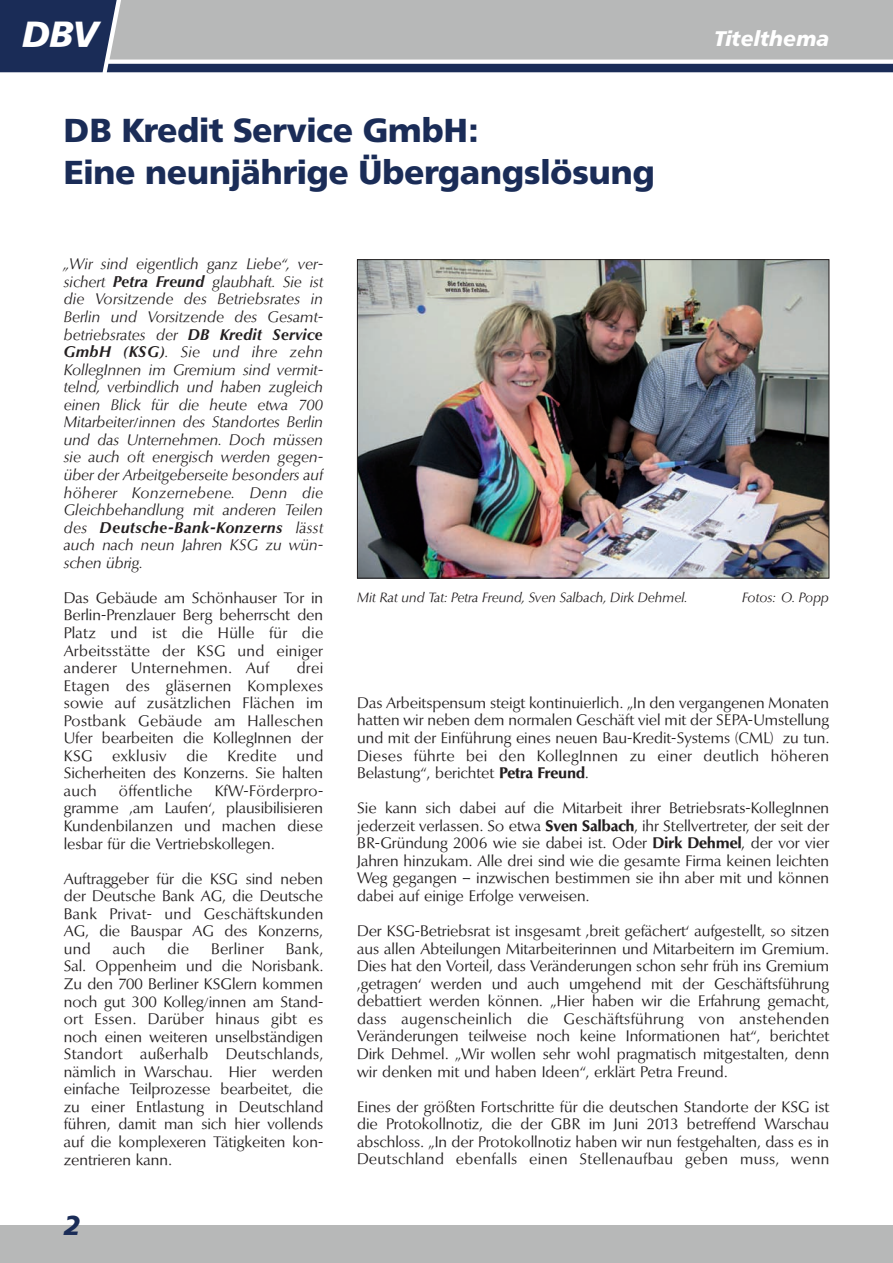
<style>
.page{position:relative;width:893px;height:1263px;background:#fff}
.page>*{position:absolute;margin:0;border:0;box-sizing:border-box;transform-origin:0 0}
.t1{font:italic 900 36px "Frutiger BQ";color:#fff}
.t2{font:900 33px/42px "Frutiger BQ";color:#1a2c57}
.t3{font:italic 900 27px "Frutiger BQ";color:#1a2c57}
.t4{font:italic 900 21px "Frutiger BQ";color:#fff}
.t5{font:15.3px/17.5px "Optima BQ";color:#231f20;text-align:justify}
.t6{font:italic 15.3px/17.5px "Optima BQ";color:#231f20;text-align:justify}
.t7{font:15.3px "Optima BQ";letter-spacing:.02em;color:#231f20}
.t8{font:italic 13.5px "Optima BQ";color:#231f20}
.s1{font-weight:700}
</style>
<div class="page">
<svg style="left:0;top:0;width:893px;height:72px;background:#425174"></svg>
<div style="left:110px;top:0;width:783px;height:60px;background:#b7b8b8"></div>
<div style="left:0;top:1225px;width:893px;height:38px;background:#b7b8b8"></div>
<img style="left:359px;top:261px;width:468px;height:315px">
<div style="left:357px;top:259px;width:472px;height:319px;border:1px solid #231f20"></div>
<p class="t1" style="left:22px;top:14px;width:77px">DBV</p>
<p class="t4" style="left:714px;top:28px;width:117px">Titelthema</p>
<p class="t2" style="left:64px;top:110px;width:593px">DB Kredit Service GmbH:<br>Eine neunjährige Übergangslösung</p>
<p class="t6" style="left:64px;top:256px;width:261px">„Wir sind eigentlich ganz Liebe“, ver&shy;sichert <span class="s1">Petra Freund</span> glaubhaft. Sie ist die Vorsitzende des Betriebsrates in Berlin und Vorsitzende des Gesamt&shy;betriebsrates der <span class="s1">DB Kredit Service GmbH (KSG)</span>. Sie und ihre zehn KollegInnen im Gremium sind vermit&shy;telnd, verbindlich und haben zugleich einen Blick für die heute etwa 700<br>Mitarbeiter/innen des Standortes Berlin und das Unternehmen. Doch müssen sie auch oft energisch werden gegen&shy;über der Arbeitgeberseite besonders auf höherer Konzernebene. Denn die Gleichbehandlung mit anderen Teilen des <span class="s1">Deutsche-Bank-Konzerns</span> lässt auch nach neun Jahren KSG zu wün&shy;schen übrig.</p>
<p class="t5" style="left:64px;top:590px;width:261px">Das Gebäude am Schönhauser Tor in Berlin-Prenzlauer Berg beherrscht den Platz und ist die Hülle für die Arbeitsstätte der KSG und einiger anderer Unternehmen. Auf</p>
<p class="t5" style="left:64px;top:660px;width:261px;text-indent:233px">drei Etagen des gläsernen Komplexes sowie auf zusätzlichen Flächen im Postbank Gebäude am Halleschen Ufer bearbeiten die KollegInnen der KSG</p>
<p class="t7" style="left:112px;top:747px;width:56px">exklusiv</p>
<p class="t5" style="left:186px;top:748px;width:23px">die</p>
<p class="t7" style="left:228px;top:747px;width:51px">Kredite</p>
<p class="t5" style="left:64px;top:748px;width:261px;text-indent:233px">und Sicherheiten des Konzerns. Sie halten auch</p>
<p class="t7" style="left:119px;top:783px;width:75px">öffentliche</p>
<p class="t5" style="left:64px;top:783px;width:261px;text-indent:151px">KfW-Förderpro&shy;gramme ‚am Laufen‘, plausibilisieren Kundenbilanzen und machen diese lesbar für die Vertriebskollegen.</p>
<p class="t5" style="left:64px;top:870px;width:261px">Auftraggeber für die KSG sind neben der Deutsche Bank AG, die Deutsche Bank Privat- und Geschäftskunden AG, die Bauspar AG des Konzerns, und</p>
<p class="t5" style="left:64px;top:941px;width:261px;text-indent:222px">Bank, Sal. Oppenheim und die Norisbank.<br>Zu den 700 Berliner KSGlern kommen noch gut 300 Kolleg/innen am Stand&shy;ort Essen. Darüber hinaus gibt es noch einen weiteren unselbständigen Standort außerhalb Deutschlands, nämlich in Warschau. Hier werden einfache Teilprozesse bearbeitet, die zu einer Entlastung in Deutschland führen, damit man sich hier vollends auf die komplexeren Tätigkeiten kon&shy;zentrieren kann.</p>
<p class="t5" style="left:113px;top:941px;width:34px">auch</p>
<p class="t5" style="left:168px;top:941px;width:23px">die</p>
<p class="t7" style="left:211px;top:941px;width:54px">Berliner</p>
<p class="t3" style="left:64px;top:1210px;width:18px">2</p>
<p class="t8" style="left:357px;top:590px;width:332px">Mit Rat und Tat: Petra Freund, Sven Salbach, Dirk Dehmel.</p>
<p class="t8" style="left:742px;top:590px;width:88px">Fotos: O. Popp</p>
<p class="t5" style="left:357px;top:695px;width:473px">Das Arbeitspensum steigt kontinuierlich. „In den vergangenen Monaten hatten wir neben dem normalen Geschäft viel mit der SEPA-Umstellung und mit der Einführung eines neuen Bau-Kredit-Systems (CML) zu tun.<br>Dieses führte bei den KollegInnen zu einer deutlich höheren Belastung“, berichtet <span class="s1">Petra Freund</span>.</p>
<p class="t5" style="left:357px;top:800px;width:474px">Sie kann sich dabei auf die Mitarbeit ihrer Betriebsrats-KollegInnen jederzeit verlassen. So etwa <span class="s1">Sven Salbach</span>, ihr Stellvertreter, der seit der BR-Gründung 2006 wie sie dabei ist. Oder <span class="s1">Dirk Dehmel</span>, der vor vier Jahren hinzukam. Alle drei sind wie die gesamte Firma keinen leichten Weg gegangen – inzwischen bestimmen sie ihn aber mit und können dabei auf einige Erfolge verweisen.</p>
<p class="t5" style="left:357px;top:923px;width:474px">Der KSG-Betriebsrat ist insgesamt ‚breit gefächert‘ aufgestellt, so sitzen aus allen Abteilungen Mitarbeiterinnen und Mitarbeitern im Gremium.<br>Dies hat den Vorteil, dass Veränderungen schon sehr früh ins Gremium ‚getragen‘ werden und auch umgehend mit der Geschäftsführung debattiert werden können. „Hier haben wir die Erfahrung gemacht, dass augenscheinlich die Geschäftsführung von anstehenden Veränderungen teilweise noch keine Informationen hat“, berichtet Dirk Dehmel. „Wir wollen sehr wohl pragmatisch mitgestalten, denn wir denken mit und haben Ideen“, erklärt Petra Freund.</p>
<p class="t5" style="left:357px;top:1098px;width:474px">Eines der größten Fortschritte für die deutschen Standorte der KSG ist die Protokollnotiz, die der GBR im Juni 2013 betreffend Warschau abschloss. „In der Protokollnotiz haben wir nun festgehalten, dass es in Deutschland ebenfalls einen Stellenaufbau geben muss, wenn</p>
</div>
